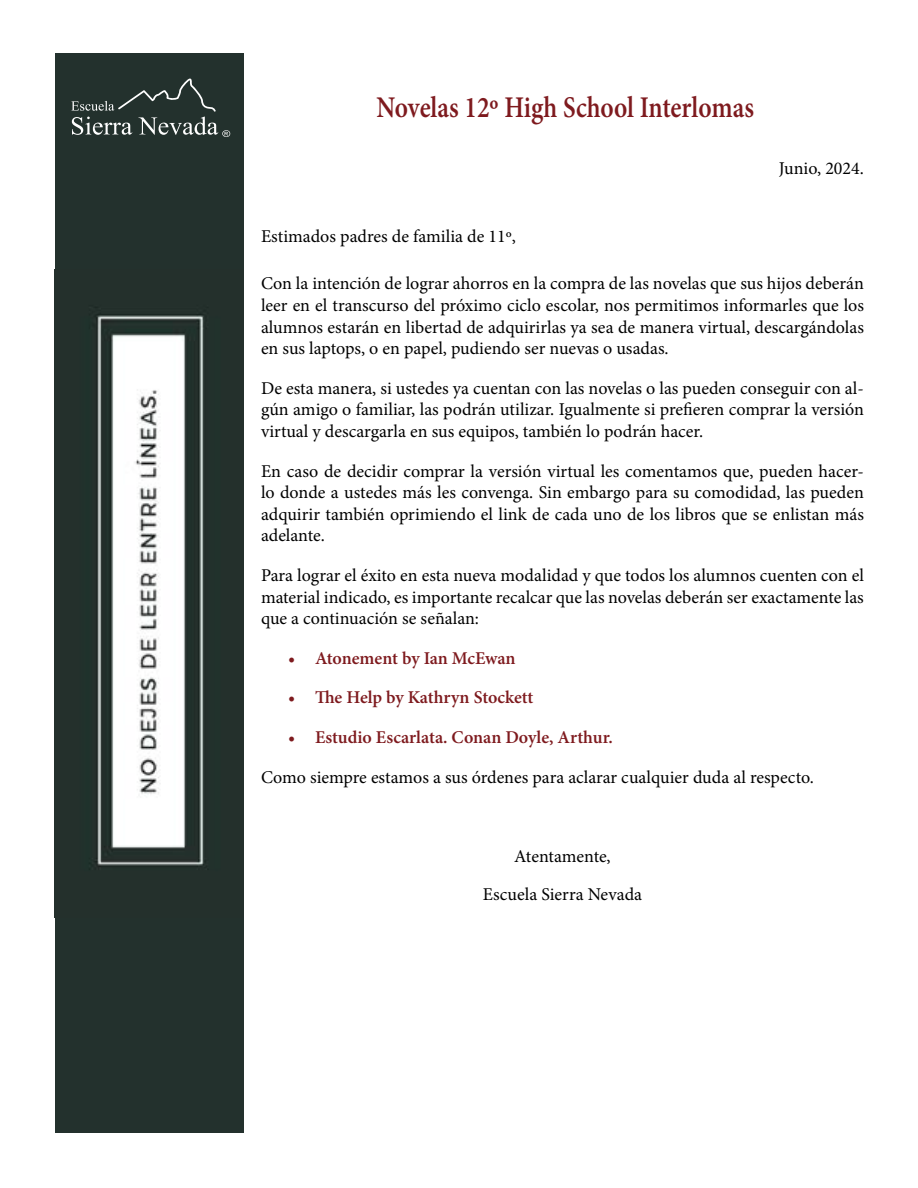
<style>
.page{position:relative;width:918px;height:1188px;background:#fff}
.page>*{position:absolute;margin:0;border:0;box-sizing:border-box;transform-origin:0 0}
.t1{font:600 30.15px "Minion Pro";color:#7e1a1e;scale:.85 1}
.t2{font:18px/21.6px "Minion Pro";color:#000;text-align:justify}
.t3{font:600 18px "Minion Pro";letter-spacing:-.005em;color:#7e1a1e}
</style>
<div class="page">
<div style="left:55px;top:54px;width:189px;height:1079px;background:#23312d"></div>
<img style="left:95px;top:314px;width:109px;height:553px">
<svg style="left:71px;top:78px;width:159px;height:59px"></svg>
<h1 class="t1" style="left:377px;top:87px;width:446px">Novelas 12º High School Interlomas</h1>
<p class="t2" style="left:779px;top:157px;width:87px">Junio, 2024.</p>
<p class="t2" style="left:261px;top:226px;width:256px">Estimados padres de familia de 11º,</p>
<p class="t2" style="left:261px;top:273px;width:605px">Con la intención de lograr ahorros en la compra de las novelas que sus hijos deberán leer en el transcurso del próximo ciclo escolar, nos permitimos informarles que los alumnos estarán en libertad de adquirirlas ya sea de manera virtual, descargándolas en sus laptops, o en papel, pudiendo ser nuevas o usadas.</p>
<p class="t2" style="left:261px;top:377px;width:605px">De esta manera, si ustedes ya cuentan con las novelas o las pueden conseguir con al&shy;gún amigo o familiar, las podrán utilizar. Igualmente si prefieren comprar la versión virtual y descargarla en sus equipos, también lo podrán hacer.</p>
<p class="t2" style="left:261px;top:460px;width:604px">En caso de decidir comprar la versión virtual les comentamos que, pueden hacer&shy;lo donde a ustedes más les convenga. Sin embargo para su comodidad, las pueden adquirir también oprimiendo el link de cada uno de los libros que se enlistan más adelante.</p>
<p class="t2" style="left:261px;top:565px;width:604px">Para lograr el éxito en esta nueva modalidad y que todos los alumnos cuenten con el material indicado, es importante recalcar que las novelas deberán ser exactamente las que a continuación se señalan:</p>
<p class="t3" style="left:288px;top:646px;width:229px">• Atonement by Ian McEwan</p>
<p class="t3" style="left:288px;top:685px;width:247px">• The Help by Kathryn Stockett</p>
<p class="t3" style="left:288px;top:725px;width:326px">• Estudio Escarlata. Conan Doyle, Arthur.</p>
<p class="t2" style="left:261px;top:766px;width:554px">Como siempre estamos a sus órdenes para aclarar cualquier duda al respecto.</p>
<p class="t2" style="left:483px;top:837px;width:161px;line-height:38.1px;text-align:center">Atentamente,<br>Escuela Sierra Nevada</p>
</div>
